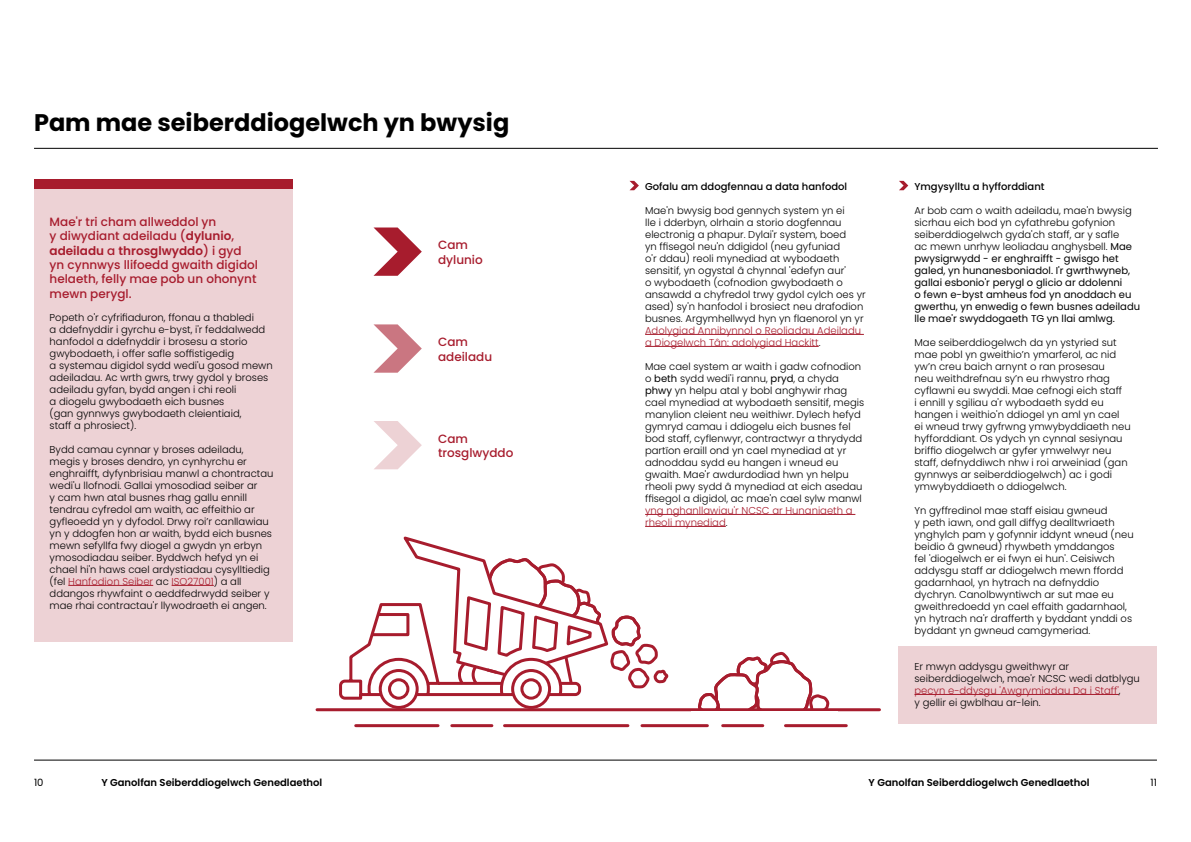
<style>
.page{position:relative;width:1191px;height:842px;background:#fff}
.page>*{position:absolute;margin:0;border:0;box-sizing:border-box;transform-origin:0 0}
.t1{font:700 24px "Poppins";color:#000}
.t2{font:500 12px/14.4px "Poppins";color:#a71c2d}
.t3{font:300 10px/12px "Poppins";color:#000}
.t4{font:10px/12px "Poppins";color:#000}
.t5{font:300 10px/12px "Poppins";color:#a71c2d}
.t6{font:600 10px "Poppins";color:#000}
.t7{font:500 10px "Poppins";color:#000}
.s1{font-weight:600}
.s2{color:#a71c2d}
.s3{color:#000}
.s4{font-weight:400}
.s5{font-weight:300}
</style>
<div class="page">
<hr style="left:34px;top:760px;width:1123px;height:1px;background:#000">
<div style="left:899px;top:646px;width:258px;height:78px;background:#edd2d5"></div>
<div style="left:34px;top:188px;width:258px;height:453px;background:#edd2d5"></div>
<div style="left:34px;top:179px;width:258px;height:9px;background:#a71c2d"></div>
<hr style="left:68px;top:585px;width:85px;height:1px;background:#a71c2d">
<hr style="left:172px;top:585px;width:42px;height:1px;background:#a71c2d">
<hr style="left:645px;top:334px;width:219px;height:1px;background:#a71c2d">
<hr style="left:645px;top:346px;width:173px;height:1px;background:#a71c2d">
<hr style="left:645px;top:514px;width:210px;height:1px;background:#a71c2d">
<hr style="left:645px;top:526px;width:81px;height:1px;background:#a71c2d">
<hr style="left:914px;top:694px;width:204px;height:1px;background:#a71c2d">
<svg style="left:374px;top:421px;width:48px;height:48px"></svg>
<svg style="left:373px;top:227px;width:49px;height:49px"></svg>
<svg style="left:373px;top:324px;width:49px;height:49px"></svg>
<svg style="left:629px;top:181px;width:10px;height:9px"></svg>
<svg style="left:899px;top:181px;width:9px;height:9px"></svg>
<hr style="left:356px;top:724px;width:82px;height:3px;background:#a71c2d">
<hr style="left:452px;top:724px;width:40px;height:3px;background:#a71c2d">
<hr style="left:722px;top:724px;width:41px;height:3px;background:#a71c2d">
<hr style="left:504px;top:724px;width:124px;height:3px;background:#a71c2d">
<hr style="left:785px;top:724px;width:61px;height:3px;background:#a71c2d">
<hr style="left:642px;top:724px;width:65px;height:3px;background:#a71c2d">
<hr style="left:317px;top:708px;width:562px;height:3px;background:#a71c2d">
<hr style="left:34px;top:148px;width:1124px;height:1px;background:#000">
<svg style="left:337px;top:536px;width:494px;height:176px"></svg>
<h1 class="t1" style="left:34px;top:108px;width:477px">Pam mae seiberddiogelwch yn bwysig</h1>
<p class="t2" style="left:50px;top:214px;width:210px">Mae'r tri cham allweddol yn<br>y diwydiant adeiladu (<span class="s1">dylunio</span>, <span class="s1">adeiladu</span> a <span class="s1">throsglwyddo</span>) i gyd yn cynnwys llifoedd gwaith digidol helaeth, felly mae pob un ohonynt mewn perygl.</p>
<p class="t3" style="left:50px;top:311px;width:225px">Popeth o'r cyfrifiaduron, ffonau a thabledi<br>a ddefnyddir i gyrchu e-byst, i'r feddalwedd hanfodol a ddefnyddir i brosesu a storio gwybodaeth, i offer safle soffistigedig<br>a systemau digidol sydd wedi'u gosod mewn adeiladau. Ac wrth gwrs, trwy gydol y broses adeiladu gyfan, bydd angen i chi reoli<br>a diogelu gwybodaeth eich busnes<br>(gan gynnwys gwybodaeth cleientiaid,<br>staff a phrosiect).</p>
<p class="t3" style="left:50px;top:443px;width:225px">Bydd camau cynnar y broses adeiladu, megis y broses dendro, yn cynhyrchu er enghraifft, dyfynbrisiau manwl a chontractau wedi'u llofnodi. Gallai ymosodiad seiber ar<br>y cam hwn atal busnes rhag gallu ennill tendrau cyfredol am waith, ac effeithio ar gyfleoedd yn y dyfodol. Drwy roi’r canllawiau yn y ddogfen hon ar waith, bydd eich busnes mewn sefyllfa fwy diogel a gwydn yn erbyn ymosodiadau seiber. Byddwch hefyd yn ei chael hi'n haws cael ardystiadau cysylltiedig (fel <span class="s2">Hanfodion Seiber</span> ac <span class="s2">ISO27001</span>) a all ddangos rhywfaint o aeddfedrwydd seiber y mae rhai contractau'r llywodraeth ei angen.</p>
<p class="t2" style="left:438px;top:238px;width:46px">Cam dylunio</p>
<p class="t2" style="left:438px;top:335px;width:56px">Cam adeiladu</p>
<p class="t2" style="left:438px;top:431px;width:77px">Cam trosglwyddo</p>
<p class="t7" style="left:645px;top:180px;width:204px">Gofalu am ddogfennau a data hanfodol</p>
<p class="t3" style="left:645px;top:204px;width:222px">Mae'n bwysig bod gennych system yn ei<br>lle i dderbyn, olrhain a storio dogfennau electronig a phapur. Dylai'r system, boed<br>yn ffisegol neu'n ddigidol (neu gyfuniad<br>o'r ddau) reoli mynediad at wybodaeth sensitif, yn ogystal â chynnal 'edefyn aur'<br>o wybodaeth (cofnodion gwybodaeth o ansawdd a chyfredol trwy gydol cylch oes yr ased) sy'n hanfodol i brosiect neu drafodion busnes. Argymhellwyd hyn yn flaenorol yn yr</p>
<p class="t5" style="left:645px;top:324px;width:217px">Adolygiad Annibynnol o Reoliadau Adeiladu a Diogelwch Tân: adolygiad Hackitt<span class="s3">.</span></p>
<p class="t3" style="left:645px;top:360px;width:220px">Mae cael system ar waith i gadw cofnodion o <span class="s4">beth</span> sydd wedi'i rannu, <span class="s4">pryd</span>, a chyda <span class="s4">phwy</span> yn helpu atal y bobl anghywir rhag cael mynediad at wybodaeth sensitif, megis manylion cleient neu weithiwr. Dylech hefyd gymryd camau i ddiogelu eich busnes fel bod staff, cyflenwyr, contractwyr a thrydydd partïon eraill ond yn cael mynediad at yr adnoddau sydd eu hangen i wneud eu gwaith. Mae'r awdurdodiad hwn yn helpu rheoli pwy sydd â mynediad at eich asedau ffisegol a digidol, ac mae'n cael sylw manwl</p>
<p class="t5" style="left:645px;top:504px;width:209px">yng nghanllawiau'r NCSC ar Hunaniaeth a rheoli mynediad<span class="s3">.</span></p>
<p class="t7" style="left:914px;top:180px;width:132px">Ymgysylltu a hyfforddiant</p>
<p class="t4" style="left:914px;top:204px;width:227px"><span class="s5">Ar bob cam o waith adeiladu, mae'n bwysig sicrhau eich bod yn cyfathrebu gofynion seiberddiogelwch gyda'ch staff, ar y safle<br>ac mewn unrhyw leoliadau anghysbell.</span> Mae pwysigrwydd - er enghraifft - gwisgo het galed, yn hunanesboniadol. I'r gwrthwyneb, gallai esbonio'r perygl o glicio ar ddolenni<br>o fewn e-byst amheus fod yn anoddach eu gwerthu, yn enwedig o fewn busnes adeiladu lle mae'r swyddogaeth TG yn llai amlwg.</p>
<p class="t3" style="left:914px;top:336px;width:218px">Mae seiberddiogelwch da yn ystyried sut mae pobl yn gweithio’n ymarferol, ac nid yw’n creu baich arnynt o ran prosesau<br>neu weithdrefnau sy’n eu rhwystro rhag cyflawni eu swyddi. Mae cefnogi eich staff<br>i ennill y sgiliau a'r wybodaeth sydd eu hangen i weithio'n ddiogel yn aml yn cael<br>ei wneud trwy gyfrwng ymwybyddiaeth neu hyfforddiant. Os ydych yn cynnal sesiynau briffio diogelwch ar gyfer ymwelwyr neu staff, defnyddiwch nhw i roi arweiniad (gan gynnwys ar seiberddiogelwch) ac i godi ymwybyddiaeth o ddiogelwch.</p>
<p class="t3" style="left:914px;top:504px;width:221px">Yn gyffredinol mae staff eisiau gwneud<br>y peth iawn, ond gall diffyg dealltwriaeth ynghylch pam y gofynnir iddynt wneud (neu beidio â gwneud) rhywbeth ymddangos<br>fel 'diogelwch er ei fwyn ei hun'. Ceisiwch addysgu staff ar ddiogelwch mewn ffordd gadarnhaol, yn hytrach na defnyddio dychryn. Canolbwyntiwch ar sut mae eu gweithredoedd yn cael effaith gadarnhaol, yn hytrach na'r drafferth y byddant ynddi os byddant yn gwneud camgymeriad.</p>
<p class="t3" style="left:914px;top:660px;width:227px">Er mwyn addysgu gweithwyr ar seiberddiogelwch, mae'r NCSC wedi datblygu <span class="s2">pecyn e-ddysgu 'Awgrymiadau Da i Staff'</span>,<br>y gellir ei gwblhau ar-lein.</p>
<p class="t4" style="left:34px;top:776px;width:11px">10</p>
<p class="t6" style="left:101px;top:776px;width:222px">Y Ganolfan Seiberddiogelwch Genedlaethol</p>
<p class="t6" style="left:868px;top:776px;width:222px">Y Ganolfan Seiberddiogelwch Genedlaethol</p>
<p class="t4" style="left:1150px;top:776px;width:8px">11</p>
</div>
